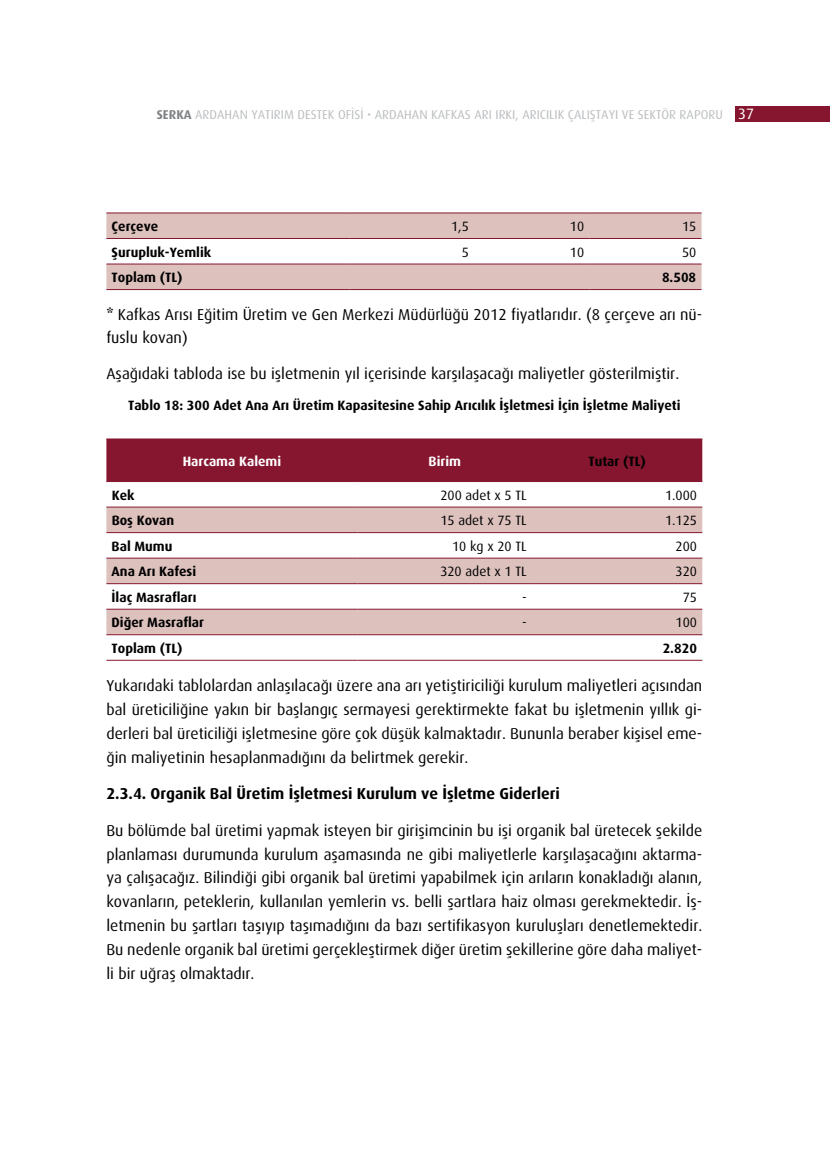
<style>
.page{position:relative;width:830px;height:1149px;background:#fff}
.page>*{position:absolute;margin:0;border:0;box-sizing:border-box;transform-origin:0 0}
.t1{font:15.75px/23.9px "Dax";color:#000;text-align:justify}
.t2{font:700 15.75px "Dax";color:#000}
.t3{font:700 13.5px "Dax";color:#000}
.t4{font:13.5px "Dax";color:#000}
.t5{font:700 13.5px "Dax";color:#fff}
.t6{font:12.75px "Dax";color:#bcbec0}
.s1{font-weight:700;color:#808285}
.s2{font-size:15px;color:#fff}
.s3{font-weight:700}
</style>
<div class="page">
<div style="left:734px;top:106px;width:95px;height:16px;background:#86162f"></div>
<svg style="left:106px;top:214px;width:595px;height:75px;fill:#dcc1bd"></svg>
<hr style="left:106px;top:213px;width:243px;height:1px;background:#86162f">
<hr style="left:349px;top:213px;width:125px;height:1px;background:#86162f">
<hr style="left:474px;top:213px;width:115px;height:1px;background:#86162f">
<hr style="left:589px;top:213px;width:112px;height:1px;background:#86162f">
<hr style="left:106px;top:238px;width:243px;height:1px;background:#86162f">
<hr style="left:349px;top:238px;width:125px;height:1px;background:#86162f">
<hr style="left:474px;top:238px;width:115px;height:1px;background:#86162f">
<hr style="left:589px;top:238px;width:112px;height:1px;background:#86162f">
<hr style="left:106px;top:264px;width:243px;height:1px;background:#86162f">
<hr style="left:349px;top:264px;width:125px;height:1px;background:#86162f">
<hr style="left:474px;top:264px;width:115px;height:1px;background:#86162f">
<hr style="left:589px;top:264px;width:112px;height:1px;background:#86162f">
<hr style="left:106px;top:289px;width:243px;height:1px;background:#86162f">
<hr style="left:349px;top:289px;width:125px;height:1px;background:#86162f">
<hr style="left:474px;top:289px;width:115px;height:1px;background:#86162f">
<hr style="left:589px;top:289px;width:112px;height:1px;background:#86162f">
<div style="left:106px;top:439px;width:596px;height:42px;background:#86162f"></div>
<svg style="left:106px;top:507px;width:596px;height:127px;fill:#dcc1bd"></svg>
<hr style="left:106px;top:438px;width:251px;height:1px;background:#86162f">
<hr style="left:357px;top:438px;width:174px;height:1px;background:#86162f">
<hr style="left:531px;top:438px;width:171px;height:1px;background:#86162f">
<hr style="left:106px;top:481px;width:251px;height:1px;background:#86162f">
<hr style="left:357px;top:481px;width:174px;height:1px;background:#86162f">
<hr style="left:531px;top:481px;width:171px;height:1px;background:#86162f">
<hr style="left:106px;top:506px;width:251px;height:1px;background:#86162f">
<hr style="left:357px;top:506px;width:174px;height:1px;background:#86162f">
<hr style="left:531px;top:506px;width:171px;height:1px;background:#86162f">
<hr style="left:106px;top:532px;width:251px;height:1px;background:#86162f">
<hr style="left:357px;top:532px;width:174px;height:1px;background:#86162f">
<hr style="left:531px;top:532px;width:171px;height:1px;background:#86162f">
<hr style="left:106px;top:557px;width:251px;height:1px;background:#86162f">
<hr style="left:357px;top:557px;width:174px;height:1px;background:#86162f">
<hr style="left:531px;top:557px;width:171px;height:1px;background:#86162f">
<hr style="left:106px;top:583px;width:251px;height:1px;background:#86162f">
<hr style="left:357px;top:583px;width:174px;height:1px;background:#86162f">
<hr style="left:531px;top:583px;width:171px;height:1px;background:#86162f">
<hr style="left:106px;top:608px;width:251px;height:1px;background:#86162f">
<hr style="left:357px;top:608px;width:174px;height:1px;background:#86162f">
<hr style="left:531px;top:608px;width:171px;height:1px;background:#86162f">
<hr style="left:106px;top:634px;width:251px;height:1px;background:#86162f">
<hr style="left:357px;top:634px;width:174px;height:1px;background:#86162f">
<hr style="left:531px;top:634px;width:171px;height:1px;background:#86162f">
<hr style="left:106px;top:659px;width:251px;height:1px;background:#86162f">
<hr style="left:357px;top:659px;width:174px;height:1px;background:#86162f">
<hr style="left:531px;top:659px;width:171px;height:1px;background:#86162f">
<p class="t6" style="left:157px;top:107px;width:598px"><span class="s1">SERKA</span> ARDAHAN YATIRIM DESTEK OFİSİ • ARDAHAN KAFKAS ARI IRKI, ARICILIK ÇALIŞTAYI VE SEKTÖR RAPORU <span class="s2">37</span></p>
<p class="t3" style="left:112px;top:219px;width:48px">Çerçeve</p>
<p class="t4" style="left:451px;top:219px;width:19px">1,5</p>
<p class="t4" style="left:569px;top:219px;width:16px">10</p>
<p class="t4" style="left:681px;top:219px;width:16px">15</p>
<p class="t3" style="left:112px;top:244px;width:101px">Şurupluk-Yemlik</p>
<p class="t4" style="left:461px;top:244px;width:9px">5</p>
<p class="t4" style="left:569px;top:244px;width:16px">10</p>
<p class="t4" style="left:681px;top:244px;width:16px">50</p>
<p class="t3" style="left:112px;top:270px;width:72px">Toplam (TL)</p>
<p class="t3" style="left:661px;top:270px;width:36px">8.508</p>
<p class="t1" style="left:106px;top:303px;width:597px;line-height:23.2px"><span class="s3">*</span> Kafkas Arısı Eğitim Üretim ve Gen Merkezi Müdürlüğü 2012 fiyatlarıdır. (8 çerçeve arı nü&shy;fuslu kovan)</p>
<p class="t1" style="left:106px;top:361px;width:574px">Aşağıdaki tabloda ise bu işletmenin yıl içerisinde karşılaşacağı maliyetler gösterilmiştir.</p>
<p class="t3" style="left:128px;top:397px;width:553px">Tablo 18: 300 Adet Ana Arı Üretim Kapasitesine Sahip Arıcılık İşletmesi İçin İşletme Maliyeti</p>
<p class="t5" style="left:182px;top:453px;width:100px">Harcama Kalemi</p>
<p class="t5" style="left:428px;top:453px;width:34px">Birim</p>
<p class="t3" style="left:588px;top:453px;width:59px">Tutar (TL)</p>
<p class="t3" style="left:112px;top:487px;width:24px">Kek</p>
<p class="t4" style="left:440px;top:487px;width:88px">200 adet x 5 TL</p>
<p class="t4" style="left:664px;top:487px;width:33px">1.000</p>
<p class="t3" style="left:112px;top:512px;width:64px">Boş Kovan</p>
<p class="t4" style="left:440px;top:513px;width:88px">15 adet x 75 TL</p>
<p class="t4" style="left:664px;top:513px;width:33px">1.125</p>
<p class="t3" style="left:112px;top:538px;width:62px">Bal Mumu</p>
<p class="t4" style="left:452px;top:538px;width:76px">10 kg x 20 TL</p>
<p class="t4" style="left:675px;top:538px;width:23px">200</p>
<p class="t3" style="left:112px;top:563px;width:86px">Ana Arı Kafesi</p>
<p class="t4" style="left:440px;top:564px;width:88px">320 adet x 1 TL</p>
<p class="t4" style="left:675px;top:564px;width:23px">320</p>
<p class="t3" style="left:112px;top:589px;width:86px">İlaç Masrafları</p>
<p class="t4" style="left:522px;top:589px;width:6px">-</p>
<p class="t4" style="left:682px;top:589px;width:16px">75</p>
<p class="t3" style="left:111px;top:614px;width:94px">Diğer Masraflar</p>
<p class="t4" style="left:522px;top:615px;width:6px">-</p>
<p class="t4" style="left:675px;top:615px;width:23px">100</p>
<p class="t3" style="left:111px;top:640px;width:72px">Toplam (TL)</p>
<p class="t3" style="left:662px;top:640px;width:36px">2.820</p>
<p class="t1" style="left:106px;top:673px;width:597px">Yukarıdaki tablolardan anlaşılacağı üzere ana arı yetiştiriciliği kurulum maliyetleri açısından bal üreticiliğine yakın bir başlangıç sermayesi gerektirmekte fakat bu işletmenin yıllık gi&shy;derleri bal üreticiliği işletmesine göre çok düşük kalmaktadır. Bununla beraber kişisel eme&shy;ğin maliyetinin hesaplanmadığını da belirtmek gerekir.</p>
<p class="t2" style="left:106px;top:784px;width:455px">2.3.4. Organik Bal Üretim İşletmesi Kurulum ve İşletme Giderleri</p>
<p class="t1" style="left:106px;top:818px;width:597px">Bu bölümde bal üretimi yapmak isteyen bir girişimcinin bu işi organik bal üretecek şekilde planlaması durumunda kurulum aşamasında ne gibi maliyetlerle karşılaşacağını aktarma&shy;ya çalışacağız. Bilindiği gibi organik bal üretimi yapabilmek için arıların konakladığı alanın, kovanların, peteklerin, kullanılan yemlerin vs. belli şartlara haiz olması gerekmektedir. İş&shy;letmenin bu şartları taşıyıp taşımadığını da bazı sertifikasyon kuruluşları denetlemektedir.<br>Bu nedenle organik bal üretimi gerçekleştirmek diğer üretim şekillerine göre daha maliyet&shy;li bir uğraş olmaktadır.</p>
</div>
